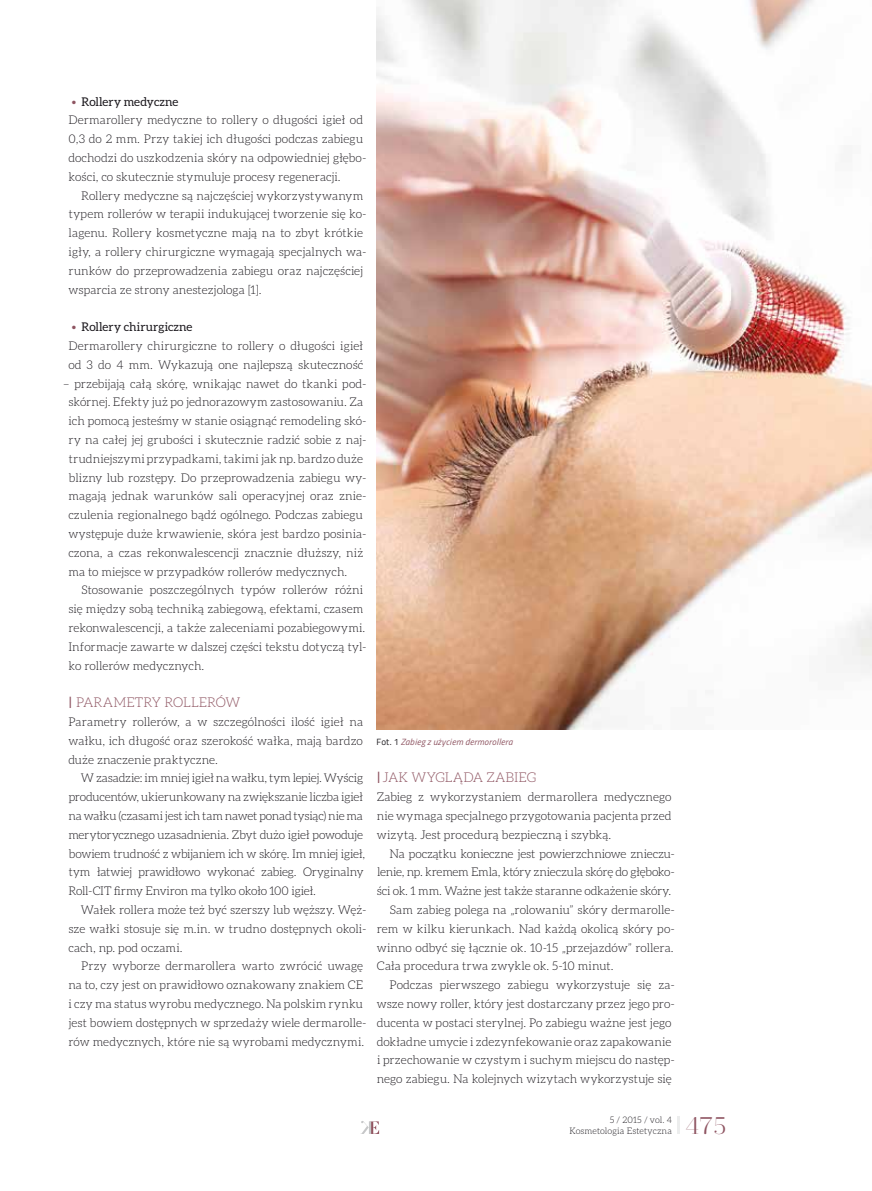
<style>
.page{position:relative;width:872px;height:1191px;background:#fff}
.page>*{position:absolute;margin:0;border:0;box-sizing:border-box;transform-origin:0 0}
.t1{font:300 24px "Prumo Display";color:#8e5461}
.t2{font:300 13.5px "Aleo";color:#8e5461}
.t3{font:300 12px/18.8px "Aleo";letter-spacing:-.005em;color:#1a171c}
.t4{font:300 9px/10.5px "Aleo";letter-spacing:.01em;color:#1a171c;text-align:right}
.t5{font:italic 9px "Titillium";letter-spacing:.02em;color:#8e5461}
.s1{color:#8e5461}
.s2{font-weight:400}
.s3{font-weight:700;font-size:12px}
.s4{font-style:normal;color:#1a171c}
</style>
<div class="page">
<svg style="left:361px;top:1121px;width:18px;height:13px"></svg>
<svg style="left:677px;top:1117px;width:2px;height:17px"></svg>
<img style="left:377px;top:0;width:495px;height:729px">
<p class="t3" style="left:68px;top:92px;width:300px"><span class="s1">•</span> <span class="s2">Rollery medyczne<br></span>Dermarollery medyczne to rollery o długości igieł od 0,3 do 2 mm. Przy takiej ich długości podczas zabiegu dochodzi do uszkodzenia skóry na odpowiedniej głębo&shy;kości, co skutecznie stymuluje procesy regeneracji.</p>
<p class="t3" style="left:68px;top:186px;width:300px;text-indent:13px">Rollery medyczne są najczęściej wykorzystywanym typem rollerów w terapii indukującej tworzenie się ko&shy;lagenu. Rollery kosmetyczne mają na to zbyt krótkie igły, a rollery chirurgiczne wymagają specjalnych wa&shy;runków do przeprowadzenia zabiegu oraz najczęściej wsparcia ze strony anestezjologa [1].</p>
<p class="t3" style="left:68px;top:317px;width:296px"><span class="s1">•</span> <span class="s2">Rollery chirurgiczne<br></span>Dermarollery chirurgiczne to rollery o długości igieł od 3 do 4 mm. Wykazują one najlepszą skuteczność</p>
<p class="t3" style="left:68px;top:374px;width:300px;text-indent:-5px">– przebijają całą skórę, wnikając nawet do tkanki pod&shy;skórnej. Efekty już po jednorazowym zastosowaniu. Za ich pomocą jesteśmy w stanie osiągnąć remodeling skó&shy;ry na całej jej grubości i skutecznie radzić sobie z naj&shy;trudniejszymi przypadkami, takimi jak np. bardzo duże blizny lub rozstępy. Do przeprowadzenia zabiegu wy&shy;magają jednak warunków sali operacyjnej oraz znie&shy;czulenia regionalnego bądź ogólnego. Podczas zabiegu występuje duże krwawienie, skóra jest bardzo posinia&shy;czona, a czas rekonwalescencji znacznie dłuższy, niż ma to miejsce w przypadków rollerów medycznych.</p>
<p class="t3" style="left:68px;top:581px;width:300px;text-indent:13px">Stosowanie poszczególnych typów rollerów różni się między sobą techniką zabiegową, efektami, czasem rekonwalescencji, a także zaleceniami pozabiegowymi.<br>Informacje zawarte w dalszej części tekstu dotyczą tyl&shy;ko rollerów medycznych.</p>
<p class="t2" style="left:69px;top:695px;width:172px"><span class="s3">|</span> PARAMETRY ROLLERÓW</p>
<p class="t3" style="left:68px;top:712px;width:296px;text-align:justify">Parametry rollerów, a w szczególności ilość igieł na wałku, ich długość oraz szerokość wałka, mają bardzo duże znaczenie praktyczne.</p>
<p class="t3" style="left:68px;top:768px;width:298px;text-indent:12px">W zasadzie: im mniej igieł na wałku, tym lepiej. Wyścig producentów, ukierunkowany na zwiększanie liczba igieł na wałku (czasami jest ich tam nawet ponad tysiąc) nie ma merytorycznego uzasadnienia. Zbyt dużo igieł powoduje bowiem trudność z wbijaniem ich w skórę. Im mniej igieł, tym łatwiej prawidłowo wykonać zabieg. Oryginalny Roll-CIT firmy Environ ma tylko około 100 igieł.</p>
<p class="t3" style="left:68px;top:900px;width:300px;text-align:justify;text-indent:12px">Wałek rollera może też być szerszy lub węższy. Węż&shy;sze wałki stosuje się m.in. w trudno dostępnych okoli&shy;cach, np. pod oczami.</p>
<p class="t3" style="left:68px;top:956px;width:300px;text-indent:13px">Przy wyborze dermarollera warto zwrócić uwagę na to, czy jest on prawidłowo oznakowany znakiem CE i czy ma status wyrobu medycznego. Na polskim rynku jest bowiem dostępnych w sprzedaży wiele dermarolle&shy;rów medycznych, które nie są wyrobami medycznymi.</p>
<p class="t5" style="left:376px;top:735px;width:138px"><span class="s4">Fot. 1</span> Zabieg z użyciem dermorollera</p>
<p class="t2" style="left:378px;top:770px;width:160px"><span class="s3">|</span> JAK WYGLĄDA ZABIEG</p>
<p class="t3" style="left:377px;top:787px;width:296px;text-align:justify">Zabieg z wykorzystaniem dermarollera medycznego nie wymaga specjalnego przygotowania pacjenta przed wizytą. Jest procedurą bezpieczną i szybką.</p>
<p class="t3" style="left:389px;top:844px;width:287px">Na początku konieczne jest powierzchniowe znieczu-</p>
<p class="t3" style="left:377px;top:862px;width:299px">lenie, np. kremem Emla, który znieczula skórę do głęboko-</p>
<p class="t3" style="left:377px;top:881px;width:296px">ści ok. 1 mm. Ważne jest także staranne odkażenie skóry.</p>
<p class="t3" style="left:390px;top:900px;width:286px">Sam zabieg polega na „rolowaniu” skóry dermarolle-</p>
<p class="t3" style="left:377px;top:919px;width:300px">rem w kilku kierunkach. Nad każdą okolicą skóry po-</p>
<p class="t3" style="left:377px;top:938px;width:298px">winno odbyć się łącznie ok. 10-15 „przejazdów” rollera.</p>
<p class="t3" style="left:377px;top:956px;width:238px">Cała procedura trwa zwykle ok. 5-10 minut.</p>
<p class="t3" style="left:389px;top:975px;width:287px">Podczas pierwszego zabiegu wykorzystuje się za-</p>
<p class="t3" style="left:377px;top:994px;width:300px">wsze nowy roller, który jest dostarczany przez jego pro-</p>
<p class="t3" style="left:377px;top:1013px;width:296px">ducenta w postaci sterylnej. Po zabiegu ważne jest jego</p>
<p class="t3" style="left:377px;top:1032px;width:296px">dokładne umycie i zdezynfekowanie oraz zapakowanie</p>
<p class="t3" style="left:377px;top:1050px;width:299px">i przechowanie w czystym i suchym miejscu do następ-</p>
<p class="t3" style="left:377px;top:1069px;width:296px">nego zabiegu. Na kolejnych wizytach wykorzystuje się</p>
<p class="t4" style="left:569px;top:1114px;width:104px">5 / 2015 / vol. 4<br>Kosmetologia Estetyczna</p>
<h1 class="t1" style="left:685px;top:1111px;width:44px">475</h1>
</div>
